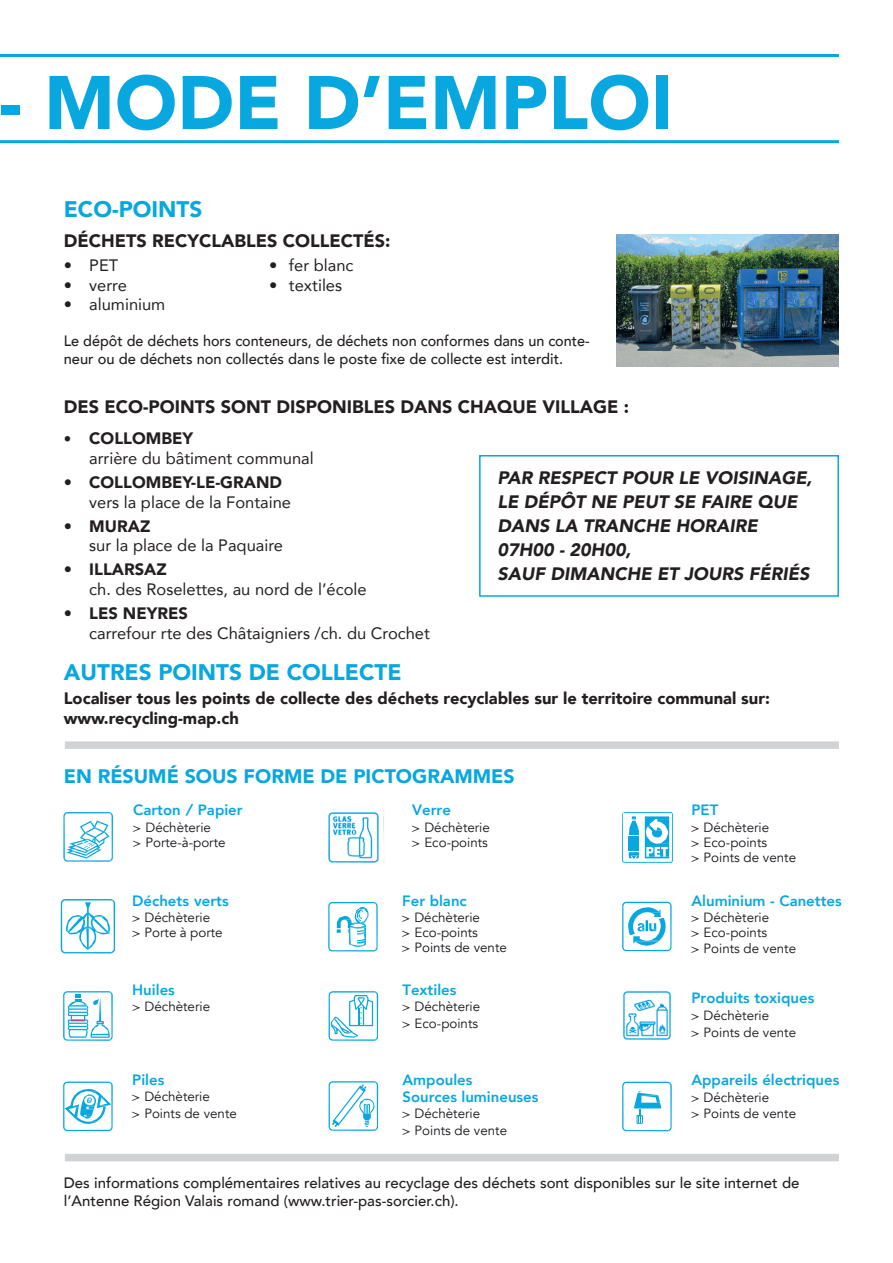
<style>
.page{position:relative;width:893px;height:1263px;background:#fff}
.page>*{position:absolute;margin:0;border:0;box-sizing:border-box;transform-origin:0 0}
.t1{font:900 75px "Avenir";color:#08a7e0}
.t2{font:900 22.5px "Avenir";color:#08a7e0}
.t3{font:900 19.5px "Avenir";color:#08a7e0}
.t4{font:italic 900 18px/24px "Avenir";color:#231f20}
.t5{font:900 18px "Avenir";color:#231f20}
.t6{font:16.5px/19.8px "Avenir";color:#231f20}
.t7{font:900 16.5px/19.8px "Avenir";color:#231f20}
.t8{font:500 15px/18px "Avenir";color:#231f20}
.t9{font:800 15px/17px "Avenir";color:#08a7e0}
.t10{font:500 15px/18px "Avenir";color:#231f20;scale:.96 1}
.t11{font:13.35px/15.3px "Avenir";color:#171419}
.s1{font-weight:900;font-size:15px}
.s2{font-weight:900}
.s3{font-family:"Times"}
</style>
<div class="page">
<img style="left:616px;top:235px;width:223px;height:131px">
<div style="left:65px;top:741px;width:774px;height:8px;background:#d1d2d4"></div>
<div style="left:65px;top:1154px;width:774px;height:7px;background:#d1d2d4"></div>
<hr style="left:0;top:54px;width:839px;height:3px;background:#08a7e0">
<hr style="left:0;top:140px;width:839px;height:3px;background:#08a7e0">
<svg style="left:63px;top:812px;width:50px;height:50px"></svg>
<svg style="left:61px;top:899px;width:54px;height:54px"></svg>
<img style="left:383px;top:816px;width:1px;height:45px">
<svg style="left:622px;top:812px;width:51px;height:51px"></svg>
<svg style="left:328px;top:902px;width:50px;height:49px"></svg>
<svg style="left:622px;top:902px;width:50px;height:49px"></svg>
<svg style="left:63px;top:991px;width:50px;height:50px"></svg>
<svg style="left:329px;top:991px;width:49px;height:50px"></svg>
<svg style="left:63px;top:1081px;width:50px;height:50px"></svg>
<svg style="left:329px;top:1081px;width:49px;height:50px"></svg>
<svg style="left:622px;top:1082px;width:50px;height:49px"></svg>
<img style="left:623px;top:991px;width:48px;height:49px">
<img style="left:328px;top:812px;width:51px;height:51px">
<div style="left:479px;top:455px;width:360px;height:142px;border:2px solid #08a7e0"></div>
<h1 class="t1" style="left:0;top:39px;width:675px">- MODE D’EMPLOI</h1>
<h2 class="t2" style="left:64px;top:190px;width:140px">ECO-POINTS</h2>
<h3 class="t5" style="left:64px;top:225px;width:328px">DÉCHETS RECYCLABLES COLLECTÉS:</h3>
<p class="t6" style="left:64px;top:255px;width:56px">• PET</p>
<p class="t6" style="left:269px;top:255px;width:86px">• fer blanc</p>
<p class="t6" style="left:64px;top:275px;width:65px">• verre</p>
<p class="t6" style="left:269px;top:275px;width:74px">• textiles</p>
<p class="t6" style="left:64px;top:294px;width:103px">• aluminium</p>
<p class="t10" style="left:64px;top:331px;width:549px">Le dépôt de déchets hors conteneurs, de déchets non conformes dans un conte&shy;neur ou de déchets non collectés dans le poste fixe de collecte est interdit.</p>
<h3 class="t5" style="left:64px;top:391px;width:567px">DES ECO-POINTS SONT DISPONIBLES DANS CHAQUE VILLAGE :</h3>
<p class="t6" style="left:89px;top:428px;width:226px;text-indent:-26px"><span class="s1">•</span> <span class="s2">COLLOMBEY<br></span>arrière du bâtiment communal</p>
<p class="t7" style="left:64px;top:472px;width:220px">• COLLOMBEY-LE-GRAND</p>
<p class="t6" style="left:89px;top:491px;width:203px">vers la place de la Fontaine</p>
<p class="t7" style="left:64px;top:515px;width:88px">• MURAZ</p>
<p class="t6" style="left:89px;top:535px;width:195px">sur la place de la Paquaire</p>
<p class="t7" style="left:64px;top:559px;width:105px">• ILLARSAZ</p>
<p class="t6" style="left:89px;top:579px;width:279px">ch. des Roselettes, au nord de l’école</p>
<p class="t7" style="left:64px;top:603px;width:126px">• LES NEYRES</p>
<p class="t6" style="left:89px;top:623px;width:342px">carrefour rte des Châtaigniers /ch. du Crochet</p>
<h3 class="t4" style="left:497px;top:466px;width:316px">PAR RESPECT POUR LE VOISINAGE,<br>LE DÉPÔT NE PEUT SE FAIRE QUE<br>DANS LA TRANCHE HORAIRE<br>07H00 - 20H00,<br>SAUF DIMANCHE ET JOURS FÉRIÉS</h3>
<h2 class="t2" style="left:64px;top:653px;width:339px">AUTRES POINTS DE COLLECTE</h2>
<p class="t7" style="left:64px;top:688px;width:708px">Localiser tous les points de collecte des déchets recyclables sur le territoire communal sur: www.recycling-map.ch</p>
<h3 class="t3" style="left:64px;top:759px;width:452px">EN RÉSUMÉ SOUS FORME DE PICTOGRAMMES</h3>
<p class="t9" style="left:133px;top:802px;width:111px">Carton / Papier</p>
<p class="t11" style="left:133px;top:820px;width:94px"><span class="s3">&gt;</span> Déchèterie<br><span class="s3">&gt;</span> Porte-à-porte</p>
<p class="t9" style="left:132px;top:892px;width:98px">Déchets verts</p>
<p class="t11" style="left:132px;top:910px;width:92px"><span class="s3">&gt;</span> Déchèterie<br><span class="s3">&gt;</span> Porte à porte</p>
<p class="t9" style="left:132px;top:981px;width:44px">Huiles</p>
<p class="t11" style="left:132px;top:999px;width:79px"><span class="s3">&gt;</span> Déchèterie</p>
<p class="t9" style="left:132px;top:1071px;width:34px">Piles</p>
<p class="t11" style="left:132px;top:1089px;width:106px;line-height:16.4px"><span class="s3">&gt;</span> Déchèterie<br><span class="s3">&gt;</span> Points de vente</p>
<p class="t9" style="left:412px;top:802px;width:40px">Verre</p>
<p class="t11" style="left:412px;top:820px;width:79px"><span class="s3">&gt;</span> Déchèterie <span class="s3">&gt;</span> Eco-points</p>
<p class="t9" style="left:402px;top:892px;width:66px">Fer blanc</p>
<p class="t11" style="left:402px;top:910px;width:106px"><span class="s3">&gt;</span> Déchèterie<br><span class="s3">&gt;</span> Eco-points<br><span class="s3">&gt;</span> Points de vente</p>
<p class="t9" style="left:402px;top:981px;width:56px">Textiles</p>
<p class="t11" style="left:402px;top:999px;width:79px;line-height:16.4px"><span class="s3">&gt;</span> Déchèterie <span class="s3">&gt;</span> Eco-points</p>
<p class="t9" style="left:402px;top:1071px;width:137px">Ampoules<br>Sources lumineuses</p>
<p class="t11" style="left:402px;top:1105px;width:106px;line-height:16.8px"><span class="s3">&gt;</span> Déchèterie<br><span class="s3">&gt;</span> Points de vente</p>
<p class="t9" style="left:691px;top:802px;width:28px">PET</p>
<p class="t11" style="left:691px;top:820px;width:106px"><span class="s3">&gt;</span> Déchèterie<br><span class="s3">&gt;</span> Eco-points<br><span class="s3">&gt;</span> Points de vente</p>
<p class="t9" style="left:691px;top:892px;width:152px">Aluminium - Canettes</p>
<p class="t11" style="left:691px;top:910px;width:106px"><span class="s3">&gt;</span> Déchèterie<br><span class="s3">&gt;</span> Eco-points<br><span class="s3">&gt;</span> Points de vente</p>
<p class="t9" style="left:691px;top:990px;width:125px">Produits toxiques</p>
<p class="t11" style="left:691px;top:1007px;width:106px;line-height:17px"><span class="s3">&gt;</span> Déchèterie<br><span class="s3">&gt;</span> Points de vente</p>
<p class="t9" style="left:691px;top:1071px;width:149px">Appareils électriques</p>
<p class="t11" style="left:691px;top:1089px;width:106px;line-height:16.2px"><span class="s3">&gt;</span> Déchèterie<br><span class="s3">&gt;</span> Points de vente</p>
<p class="t8" style="left:64px;top:1173px;width:737px">Des informations complémentaires relatives au recyclage des déchets sont disponibles sur le site internet de l’Antenne Région Valais romand (www.trier-pas-sorcier.ch).</p>
</div>
